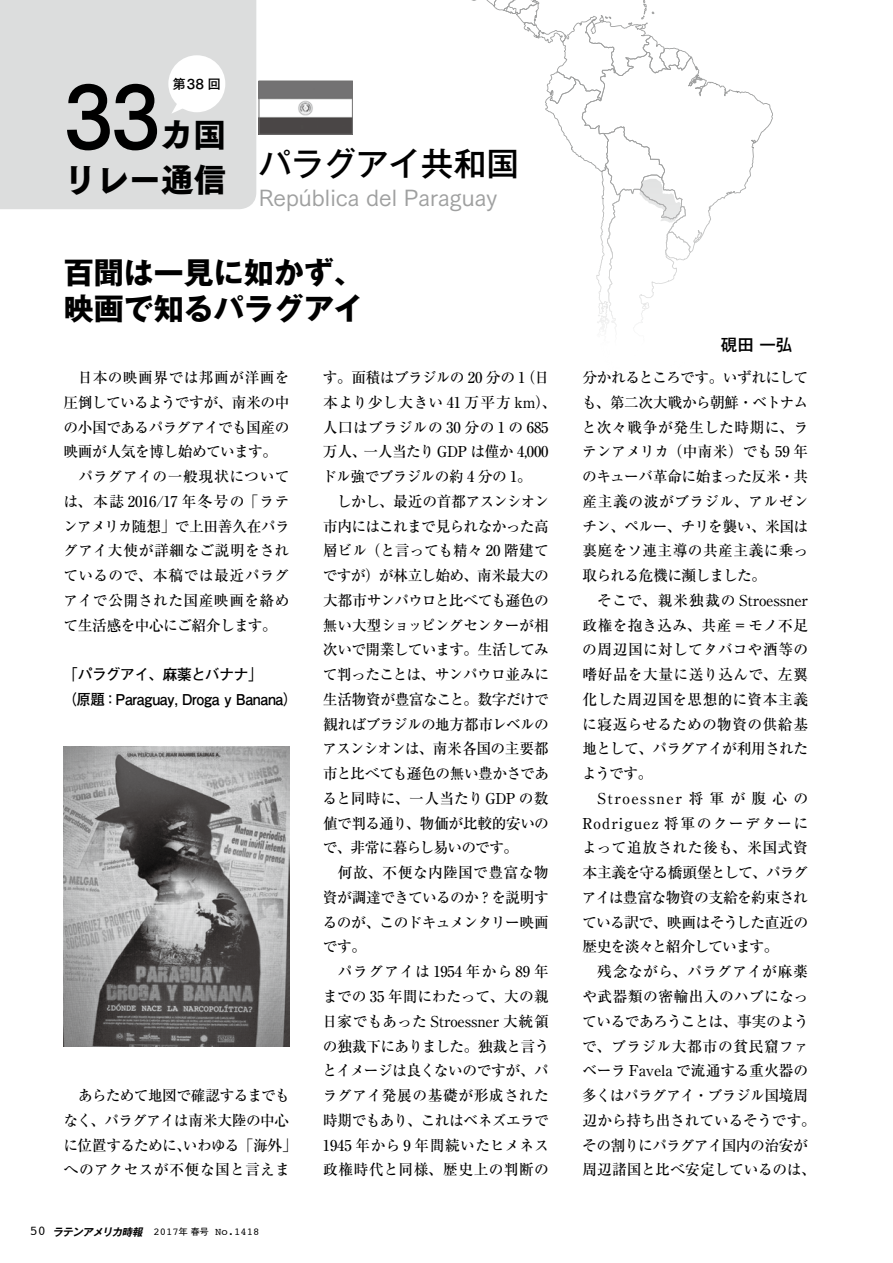
<style>
.page{position:relative;width:893px;height:1263px;background:#fff}
.page>*{position:absolute;margin:0;border:0;box-sizing:border-box;transform-origin:0 0}
.t1{font:500 32.55px "Gothic MB101 Pro";color:#000}
.t2{font:32.55px "Tsuku Go Pro H";color:#000}
.t3{font:700 30px/36px "Gothic MB101 Pro";color:#000}
.t4{font:22.5px "Tsuku Go Pro M";color:#9fa0a0}
.t5{font:500 16.5px "Gothic MB101 Pro";color:#000}
.t6{font:500 15px/24.8px "Ryumin Pro";letter-spacing:-.02em;color:#000;text-align:justify}
.t7{font:500 15px "Ryumin Pro";letter-spacing:-.04em;color:#000}
.t8{font:700 15px/24.8px "Futo Go B101 Pro";letter-spacing:-.03em;color:#000}
.t9{font:500 15px "Ryumin Pro";letter-spacing:.03em;color:#000}
.t10{font:500 15px "Ryumin Pro";letter-spacing:.045em;color:#000}
.t11{font:500 15px "Ryumin Pro";letter-spacing:.02em;color:#000}
.t12{font:500 15px "Ryumin Pro";letter-spacing:.035em;color:#000}
.t13{font:500 15px "Ryumin Pro";letter-spacing:.025em;color:#000}
.t14{font:13.5px "Tsuku Go Pro B";color:#000}
.t15{font:10.5px "Courier";color:#000}
.s1{font-size:13.5px}
.s2{font-family:"Gothic MB101 Pro De";font-weight:700;font-style:italic}
.s3{font-family:"Gothic MB101 Pro";font-size:9px}
</style>
<div class="page">
<svg style="left:471px;top:0;width:302px;height:329px"></svg>
<div style="left:0;top:0;width:256px;height:209px;background:#dcdddd"></div>
<img style="left:261px;top:83px;width:90px;height:49px">
<div style="left:259px;top:81px;width:94px;height:53px;border:1px solid #727171"></div>
<div style="left:168px;top:55px;width:57px;height:57px;background:#fff;border-radius:50%"></div>
<svg style="left:171px;top:101px;width:17px;height:13px"></svg>
<img style="left:64px;top:746px;width:225px;height:301px">
<div style="left:66px;top:82px;width:91px;height:69px;background:#dcdddd"></div>
<p class="t14" style="left:173px;top:72px;width:50px">第38 回</p>
<h1 class="t2" style="left:161px;top:117px;width:67px">カ国</h1>
<h1 class="t2" style="left:64px;top:161px;width:164px">リレー通信</h1>
<h1 class="t1" style="left:259px;top:136px;width:262px">パラグアイ共和国</h1>
<h3 class="t4" style="left:259px;top:179px;width:240px">República del Paraguay</h3>
<h2 class="t3" style="left:64px;top:250px;width:301px">百聞は一見に如かず、映画で知るパラグアイ</h2>
<p class="t12" style="left:78px;top:366px;width:213px">日本の映画界では邦画が洋画を</p>
<p class="t7" style="left:64px;top:390px;width:227px">圧倒しているようですが、南米の中</p>
<p class="t7" style="left:63px;top:415px;width:227px">の小国であるパラグアイでも国産の</p>
<p class="t6" style="left:64px;top:438px;width:215px">映画が人気を博し始めています。</p>
<p class="t13" style="left:78px;top:465px;width:213px">パラグアイの一般現状について</p>
<p class="t10" style="left:63px;top:489px;width:228px">は、本誌 2016/17 年冬号の「ラテ</p>
<p class="t6" style="left:63px;top:513px;width:228px">ンアメリカ随想」で上田善久在パラ</p>
<p class="t11" style="left:63px;top:539px;width:227px">グアイ大使が詳細なご説明をされ</p>
<p class="t9" style="left:63px;top:564px;width:227px">ているので、本稿では最近パラグ</p>
<p class="t9" style="left:63px;top:588px;width:228px">アイで公開された国産映画を絡め</p>
<p class="t7" style="left:63px;top:613px;width:215px">て生活感を中心にご紹介します。</p>
<p class="t8" style="left:62px;top:660px;width:237px">「パラグアイ、麻薬とバナナ」<br>（原題：Paraguay, Droga y Banana）</p>
<p class="t6" style="left:63px;top:1082px;width:235px;text-align:center">あらためて地図で確認するまでも<br>なく、パラグアイは南米大陸の中心に位置するために、いわゆる「海外」へのアクセスが不便な国と言えま</p>
<p class="t15" style="left:30px;top:1223px;width:231px"><span class="s1">50</span> <span class="s2">ラテンアメリカ時報</span> 2017<span class="s3">年 春号</span> No.1418</p>
<p class="t6" style="left:322px;top:364px;width:236px;text-align:left">す。面積はブラジルの 20 分の 1（日本より少し大きい 41 万平方 km）、人口はブラジルの 30 分の 1 の 685万人、一人当たり GDP は僅か 4,000ドル強でブラジルの約 4 分の 1。</p>
<p class="t6" style="left:323px;top:488px;width:228px;text-indent:14px">しかし、最近の首都アスンシオン市内にはこれまで見られなかった高層ビル（と言っても精々 20 階建てですが）が林立し始め、南米最大の大都市サンパウロと比べても遜色の無い大型ショッピングセンターが相次いで開業しています。生活してみて判ったことは、サンパウロ並みに生活物資が豊富なこと。数字だけで観ればブラジルの地方都市レベルのアスンシオンは、南米各国の主要都市と比べても遜色の無い豊かさであると同時に、一人当たり GDP の数値で判る通り、物価が比較的安いので、非常に暮らし易いのです。</p>
<p class="t6" style="left:323px;top:859px;width:227px;text-indent:15px">何故、不便な内陸国で豊富な物資が調達できているのか ? を説明するのが、このドキュメンタリー映画です。</p>
<p class="t6" style="left:323px;top:958px;width:228px;text-indent:15px">パラグアイは 1954 年から 89 年までの 35 年間にわたって、大の親日家でもあった Stroessner 大統領の独裁下にありました。独裁と言うとイメージは良くないのですが、パラグアイ発展の基礎が形成された時期でもあり、これはベネズエラで1945 年から 9 年間続いたヒメネス政権時代と同様、歴史上の判断の</p>
<p class="t5" style="left:721px;top:331px;width:73px">硯田 一弘</p>
<p class="t6" style="left:582px;top:364px;width:228px">分かれるところです。いずれにしても、第二次大戦から朝鮮・ベトナムと次々戦争が発生した時期に、ラテンアメリカ（中南米）でも 59 年のキューバ革命に始まった反米・共産主義の波がブラジル、アルゼンチン、ペルー、チリを襲い、米国は裏庭をソ連主導の共産主義に乗っ取られる危機に瀕しました。</p>
<p class="t6" style="left:582px;top:587px;width:228px;text-indent:15px">そこで、親米独裁の Stroessner政権を抱き込み、共産 = モノ不足の周辺国に対してタバコや酒等の嗜好品を大量に送り込んで、左翼化した周辺国を思想的に資本主義に寝返らせるための物資の供給基地として、パラグアイが利用されたようです。</p>
<p class="t6" style="left:582px;top:785px;width:228px;text-indent:15px">Stroessner 将軍が腹心のRodriguez 将軍のクーデターによって追放された後も、米国式資本主義を守る橋頭堡として、パラグアイは豊富な物資の支給を約束されている訳で、映画はそうした直近の歴史を淡々と紹介しています。</p>
<p class="t6" style="left:582px;top:958px;width:235px;text-align:center">残念ながら、パラグアイが麻薬<br>や武器類の密輸出入のハブになっているであろうことは、事実のようで、ブラジル大都市の貧民窟ファベーラ Favela で流通する重火器の多くはパラグアイ・ブラジル国境周辺から持ち出されているそうです。その割りにパラグアイ国内の治安が周辺諸国と比べ安定しているのは、</p>
</div>
